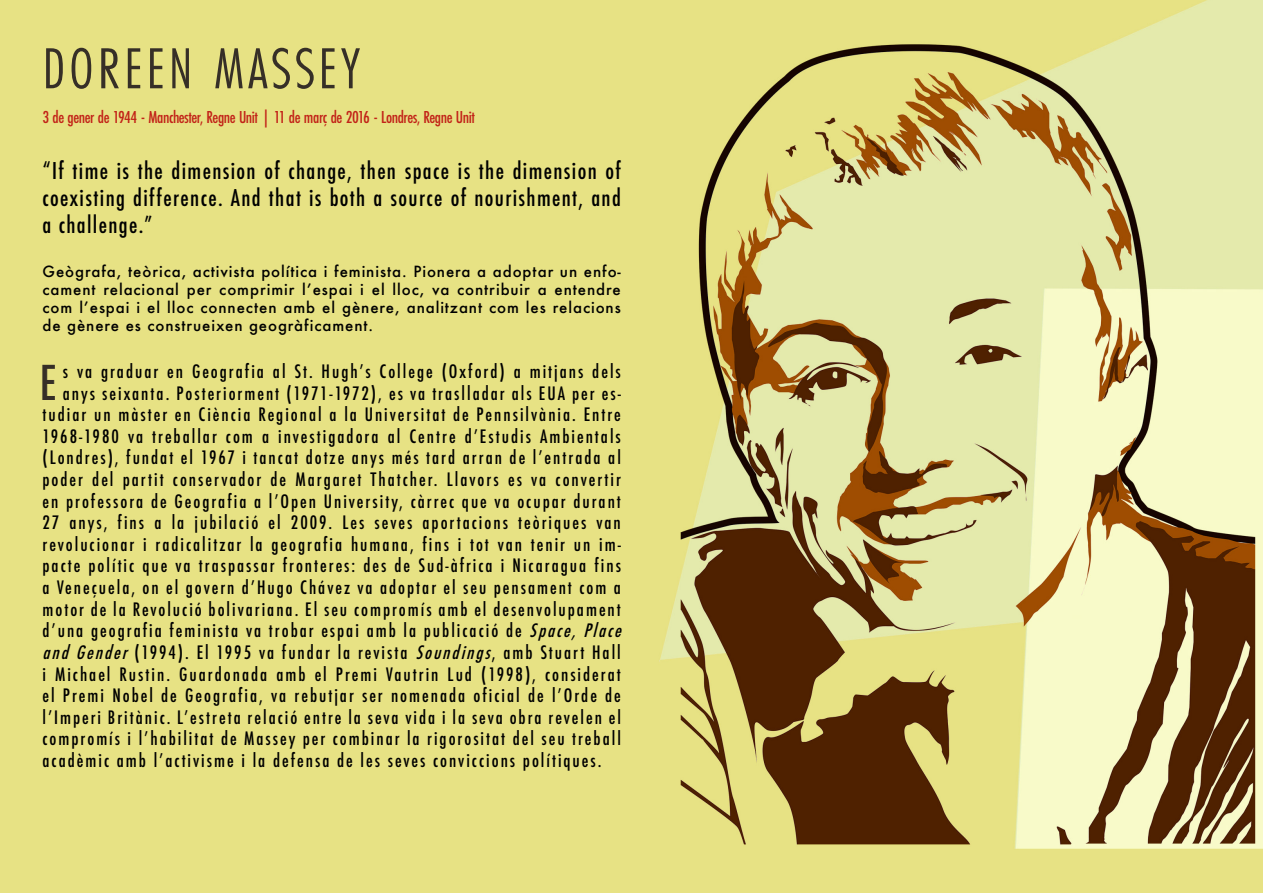
<style>
.page{position:relative;width:1263px;height:893px;background:#fff}
.page>*{position:absolute;margin:0;border:0;box-sizing:border-box;transform-origin:0 0}
.Nombre_geofrafa{font:60px "Futura PT Cond";letter-spacing:.07em;color:#362f27}
.Parrafo_01{font:500 condensed 46.65px "Futura";color:#362f27}
.Cita{font:500 condensed 22.5px/27px "Futura";letter-spacing:.06em;color:#000;text-align:justify}
.Parrafo_01-2{font:500 condensed 18px "Futura";letter-spacing:.11em;color:#000}
.Fechas{font:500 18px "Futura PT Cond";letter-spacing:-.025em;color:#c22318}
.Minibiografia{font:500 15px/18px "Futura";letter-spacing:.06em;color:#000;text-align:justify}
.s1{font-style:italic}
</style>
<div class="page">
<img style="left:0;top:0;width:1263px;height:893px">
<p class="Nombre_geofrafa" style="left:43px;top:34px;width:319px">DOREEN MASSEY</p>
<p class="Fechas" style="left:43px;top:106px;width:434px">3 de gener de 1944 - Manchester, Regne Unit | 11 de març de 2016 - Londres, Regne Unit</p>
<p class="Cita" style="left:43px;top:158px;width:580px">“If time is the dimension of change, then space is the dimension of coexisting difference. And that is both a source of nourishment, and a challenge.”</p>
<p class="Minibiografia" style="left:43px;top:262px;width:580px">Geògrafa, teòrica, activista política i feminista. Pionera a adoptar un enfo&shy;cament relacional per comprimir l’espai i el lloc, va contribuir a entendre com l’espai i el lloc connecten amb el gènere, analitzant com les relacions de gènere es construeixen geogràficament.</p>
<p class="Parrafo_01" style="left:40px;top:353px;width:18px">E</p>
<p class="Parrafo_01-2" style="left:63px;top:360px;width:559px">s va graduar en Geografia al St. Hugh’s College (Oxford) a mitjans dels</p>
<p class="Parrafo_01-2" style="left:63px;top:381px;width:559px">anys seixanta. Posteriorment (1971-1972), es va traslladar als EUA per es-</p>
<p class="Parrafo_01-2" style="left:43px;top:403px;width:580px">tudiar un màster en Ciència Regional a la Universitat de Pennsilvània. Entre</p>
<p class="Parrafo_01-2" style="left:43px;top:425px;width:580px">1968-1980 va treballar com a investigadora al Centre d’Estudis Ambientals</p>
<p class="Parrafo_01-2" style="left:43px;top:446px;width:580px">(Londres), fundat el 1967 i tancat dotze anys més tard arran de l’entrada al</p>
<p class="Parrafo_01-2" style="left:43px;top:468px;width:580px">poder del partit conservador de Margaret Thatcher. Llavors es va convertir</p>
<p class="Parrafo_01-2" style="left:43px;top:489px;width:580px">en professora de Geografia a l’Open University, càrrec que va ocupar durant</p>
<p class="Parrafo_01-2" style="left:43px;top:511px;width:580px">27 anys, fins a la jubilació el 2009. Les seves aportacions teòriques van</p>
<p class="Parrafo_01-2" style="left:43px;top:533px;width:580px">revolucionar i radicalitzar la geografia humana, fins i tot van tenir un im-</p>
<p class="Parrafo_01-2" style="left:43px;top:554px;width:580px">pacte polític que va traspassar fronteres: des de Sud-àfrica i Nicaragua fins</p>
<p class="Parrafo_01-2" style="left:43px;top:576px;width:580px">a Veneçuela, on el govern d’Hugo Chávez va adoptar el seu pensament com a</p>
<p class="Parrafo_01-2" style="left:43px;top:597px;width:580px">motor de la Revolució bolivariana. El seu compromís amb el desenvolupament</p>
<p class="Parrafo_01-2" style="left:43px;top:619px;width:586px">d’una geografia feminista va trobar espai amb la publicació de <span class="s1">Space,Place</span></p>
<p class="Parrafo_01-2" style="left:43px;top:641px;width:580px"><span class="s1">and Gender</span> (1994). El 1995 va fundar la revista <span class="s1">Soundings</span>, amb Stuart Hall</p>
<p class="Parrafo_01-2" style="left:43px;top:662px;width:580px">i Michael Rustin. Guardonada amb el Premi Vautrin Lud (1998), considerat</p>
<p class="Parrafo_01-2" style="left:43px;top:684px;width:580px">el Premi Nobel de Geografia, va rebutjar ser nomenada oficial de l’Orde de</p>
<p class="Parrafo_01-2" style="left:43px;top:705px;width:580px">l’Imperi Britànic. L’estreta relació entre la seva vida i la seva obra revelen el</p>
<p class="Parrafo_01-2" style="left:43px;top:727px;width:580px">compromís i l’habilitat de Massey per combinar la rigorositat del seu treball</p>
<p class="Parrafo_01-2" style="left:43px;top:749px;width:560px">acadèmic amb l’activisme i la defensa de les seves conviccions polítiques.</p>
</div>
